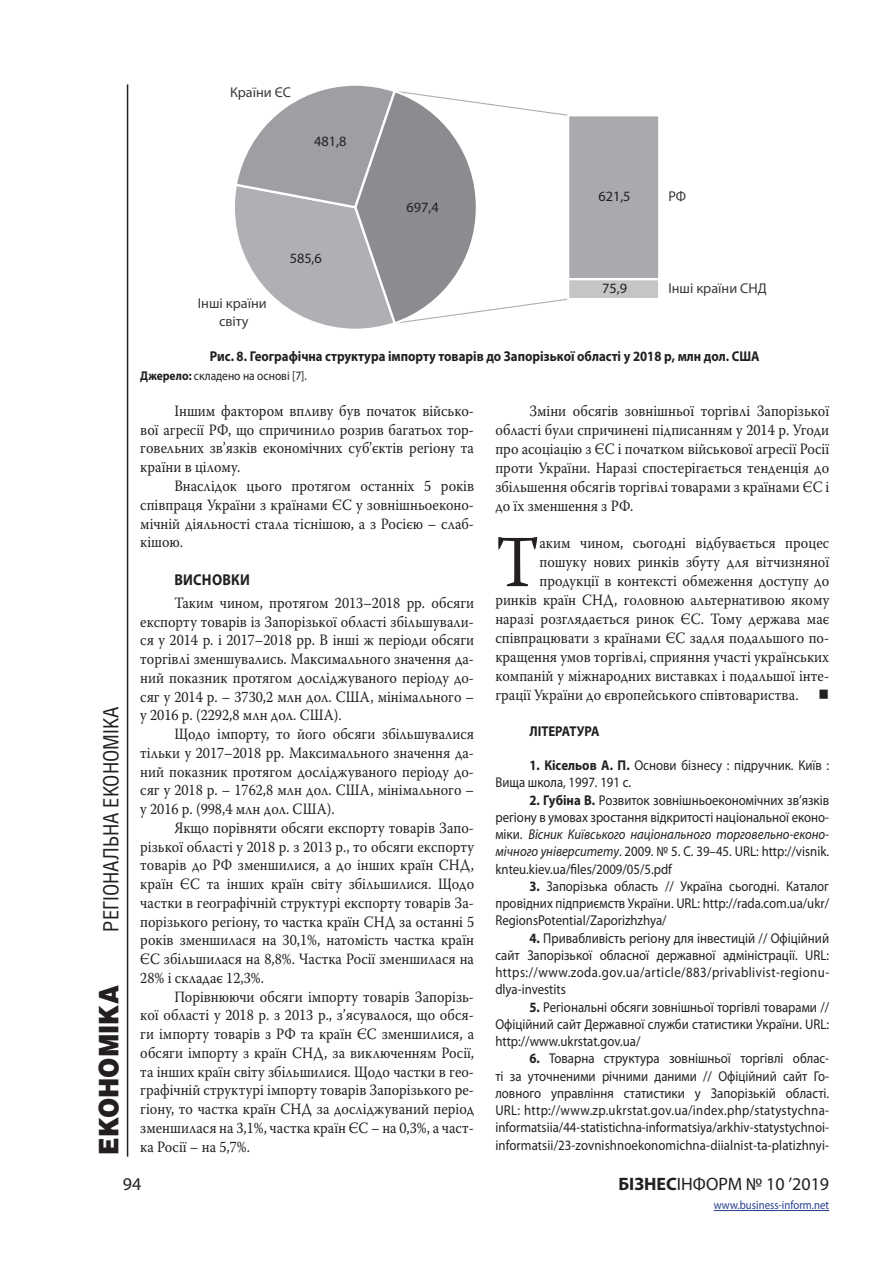
<style>
.page{position:relative;width:893px;height:1263px;background:#fff}
.page>*{position:absolute;margin:0;border:0;box-sizing:border-box;transform-origin:0 0}
.Osnova{font:73.05px "Warnock Pro";color:#231f20;scale:.9 1}
.t1{font:900 27px "Helios";color:#231f20;scale:.9 1}
.t2{font:21px "Helios Cond";color:#231f20}
.t3{font:18px "Myriad Pro";color:#231f20}
.Osnova-2{font:15.75px/18.8px "Warnock Pro";color:#231f20;text-align:justify;scale:.9 1}
.Glavka{font:700 15.75px "Myriad Pro";letter-spacing:.02em;color:#231f20;scale:.9 1}
.Osnova-3{font:15.75px "Wingdings";color:#231f20;scale:.9 1}
.Literat{font:14.25px/17.2px "Myriad Pro";color:#231f20;text-align:justify;scale:.9 1}
.Title_table{font:700 14.25px "Myriad Pro";color:#231f20;scale:.9 1}
.t4{font:14.25px/17.1px "Myriad Pro";color:#3a393a;text-align:center}
.Literat-2{font:14.25px "Myriad Pro";color:#231f20}
.Literat-3{font:700 14.25px "Myriad Pro";color:#231f20;scale:.9 1}
.Snoska{font:12.75px "Myriad Pro";color:#231f20;scale:.9 1}
.t5{font:12px "Myriad Pro";color:#253f8e;scale:.9 1}
.s1{font-weight:700}
.s2{font-style:italic}
</style>
<div class="page">
<hr style="left:127px;top:84px;width:1px;height:1073px;background:#231f20">
<hr style="left:714px;top:1210px;width:115px;height:1px;background:#253f8e">
<div style="left:568px;top:115px;width:91px;height:164px;background:#a9aaae"></div>
<div style="left:567px;top:114px;width:93px;height:166px;border:2px solid #fff"></div>
<div style="left:568px;top:279px;width:91px;height:20px;background:#c4c5c7"></div>
<div style="left:567px;top:278px;width:93px;height:22px;border:2px solid #fff"></div>
<svg style="left:235px;top:85px;width:334px;height:244px"></svg>
<h3 class="t2" style="left:98px;top:931px;width:227px;rotate:-90deg">РЕГІОНАЛЬНА ЕКОНОМІКА</h3>
<h2 class="t1" style="left:92px;top:1154px;width:189px;rotate:-90deg">ЕКОНОМІКА</h2>
<p class="t4" style="left:230px;top:83px;width:62px">Країни ЄС</p>
<p class="Literat-2" style="left:314px;top:132px;width:34px">481,8</p>
<p class="t4" style="left:198px;top:295px;width:70px">Інші країни світу</p>
<p class="Literat-2" style="left:290px;top:250px;width:34px">585,6</p>
<p class="Literat-2" style="left:407px;top:198px;width:34px">697,4</p>
<p class="Literat-2" style="left:598px;top:188px;width:34px">621,5</p>
<p class="Literat-2" style="left:602px;top:280px;width:26px">75,9</p>
<p class="t4" style="left:668px;top:188px;width:19px">РФ</p>
<p class="t4" style="left:668px;top:280px;width:100px">Інші країни СНД</p>
<p class="Title_table" style="left:210px;top:347px;width:612px">Рис. 8. Географічна структура імпорту товарів до Запорізької області у 2018 р, млн дол. США</p>
<p class="Snoska" style="left:140px;top:368px;width:187px"><span class="s1">Джерело:</span> складено на основі [7].</p>
<p class="Osnova-2" style="left:140px;top:401px;width:372px;text-indent:34px">Іншим фактором впливу був початок військо&shy;вої агресії РФ, що спричинило розрив багатьох тор&shy;говельних зв’язків економічних суб’єктів регіону та країни в цілому.</p>
<p class="Osnova-2" style="left:140px;top:476px;width:372px;text-indent:34px">Внаслідок цього протягом останніх 5 років співпраця України з країнами ЄС у зовнішньоеконо&shy;мічній діяльності стала тіснішою, а з Росією – слаб&shy;кішою.</p>
<p class="Glavka" style="left:174px;top:569px;width:86px">ВИСНОВКИ</p>
<p class="Osnova-2" style="left:140px;top:593px;width:372px;text-indent:34px">Таким чином, протягом 2013–2018 рр. обсяги експорту товарів із Запорізької області збільшували&shy;ся у 2014 р. і 2017–2018 рр. В інші ж періоди обсяги торгівлі зменшувались. Максимального значення да&shy;ний показник протягом досліджуваного періоду до&shy;сяг у 2014 р. – 3730,2 млн дол. США, мінімального – у 2016 р. (2292,8 млн дол. США).</p>
<p class="Osnova-2" style="left:140px;top:724px;width:372px;text-indent:34px">Щодо імпорту, то його обсяги збільшувалися тільки у 2017–2018 рр. Максимального значення да&shy;ний показник протягом досліджуваного періоду до&shy;сяг у 2018 р. – 1762,8 млн дол. США, мінімального – у 2016 р. (998,4 млн дол. США).</p>
<p class="Osnova-2" style="left:140px;top:818px;width:372px;text-indent:34px">Якщо порівняти обсяги експорту товарів Запо&shy;різької області у 2018 р. з 2013 р., то обсяги експорту товарів до РФ зменшилися, а до інших країн СНД, країн ЄС та інших країн світу збільшилися. Щодо частки в географічній структурі експорту товарів За&shy;порізького регіону, то частка країн СНД за останні 5 років зменшилася на 30,1%, натомість частка країн ЄС збільшилася на 8,8%. Частка Росії зменшилася на 28% і складає 12,3%.</p>
<p class="Osnova-2" style="left:140px;top:987px;width:372px;text-indent:34px">Порівнюючи обсяги імпорту товарів Запорізь&shy;кої області у 2018 р. з 2013 р., з’ясувалося, що обся&shy;ги імпорту товарів з РФ та країн ЄС зменшилися, а обсяги імпорту з країн СНД, за виключенням Росії, та інших країн світу збільшилися. Щодо частки в гео&shy;графічній структурі імпорту товарів Запорізького ре&shy;гіону, то частка країн СНД за досліджуваний період зменшилася на 3,1%, частка країн ЄС – на 0,3%, а част&shy;ка Росії – на 5,7%.</p>
<p class="Osnova-2" style="left:495px;top:401px;width:372px;text-indent:34px">Зміни обсягів зовнішньої торгівлі Запорізької області були спричинені підписанням у 2014 р. Угоди про асоціацію з ЄС і початком військової агресії Росії проти України. Наразі спостерігається тенденція до збільшення обсягів торгівлі товарами з країнами ЄС і до їх зменшення з РФ.</p>
<p class="Osnova" style="left:495px;top:518px;width:50px">Т</p>
<p class="Osnova-2" style="left:539px;top:533px;width:323px">аким чином, сьогодні відбувається процес</p>
<p class="Osnova-2" style="left:539px;top:552px;width:323px">пошуку нових ринків збуту для вітчизняної</p>
<p class="Osnova-2" style="left:539px;top:571px;width:323px">продукції в контексті обмеження доступу до</p>
<p class="Osnova-2" style="left:495px;top:590px;width:372px">ринків країн СНД, головною альтернативою якому</p>
<p class="Osnova-2" style="left:495px;top:609px;width:372px">наразі розглядається ринок ЄС. Тому держава має</p>
<p class="Osnova-2" style="left:495px;top:628px;width:372px">співпрацювати з країнами ЄС задля подальшого по-</p>
<p class="Osnova-2" style="left:495px;top:647px;width:372px">кращення умов торгівлі, сприяння участі українських</p>
<p class="Osnova-2" style="left:495px;top:666px;width:372px">компаній у міжнародних виставках і подальшої інте-</p>
<p class="Osnova-2" style="left:495px;top:685px;width:339px">грації України до європейського співтовариства.</p>
<p class="Osnova-3" style="left:819px;top:685px;width:13px">■</p>
<p class="Literat-3" style="left:529px;top:721px;width:79px">ЛІТЕРАТУРА</p>
<p class="Literat" style="left:495px;top:756px;width:372px;text-indent:34px"><span class="s1">1. Кісельов А. П.</span> Основи бізнесу : підручник. Київ :<br>Вища школа, 1997. 191 с.</p>
<p class="Literat" style="left:495px;top:791px;width:372px;text-indent:34px"><span class="s1">2. Губіна В.</span> Розвиток зовнішньоекономічних зв’язків регіону в умовах зростання відкритості національної еконо&shy;міки. <span class="s2">Вісник Київського національного торговельно-еконо&shy;мічного університету</span>. 2009. № 5. С. 39–45. URL: http://visnik. knteu.kiev.ua/files/2009/05/5.pdf</p>
<p class="Literat" style="left:495px;top:877px;width:372px;text-indent:34px"><span class="s1">3.</span> Запорізька область // Україна сьогодні. Каталог провідних підприємств України. URL: http://rada.com.ua/ukr/ RegionsPotential/Zaporizhzhya/</p>
<p class="Literat" style="left:495px;top:929px;width:372px;text-indent:34px"><span class="s1">4.</span> Привабливість регіону для інвестицій // Офіційний сайт Запорізької обласної державної адміністрації. URL: https://www.zoda.gov.ua/article/883/privablivist-regionu&shy;dlya-investits</p>
<p class="Literat" style="left:495px;top:998px;width:372px;text-indent:34px"><span class="s1">5.</span> Регіональні обсяги зовнішньої торгівлі товарами // Офіційний сайт Державної служби статистики України. URL: http://www.ukrstat.gov.ua/</p>
<p class="Literat" style="left:495px;top:1050px;width:372px;text-indent:34px"><span class="s1">6.</span> Товарна структура зовнішньої торгівлі облас&shy;ті за уточненими річними даними // Офіційний сайт Го&shy;ловного управління статистики у Запорізькій області.<br>URL: http://www.zp.ukrstat.gov.ua/index.php/statystychna&shy;informatsiia/44-statistichna-informatsiya/arkhiv-statystychnoi&shy;informatsii/23-zovnishnoekonomichna-diialnist-ta-platizhnyi-</p>
<p class="t3" style="left:123px;top:1173px;width:20px">94</p>
<p class="t3" style="left:618px;top:1173px;width:212px"><span class="s1">БІЗНЕС</span>ІНФОРМ № 10 ’2019</p>
<p class="t5" style="left:714px;top:1198px;width:130px">www.business-inform.net</p>
</div>
